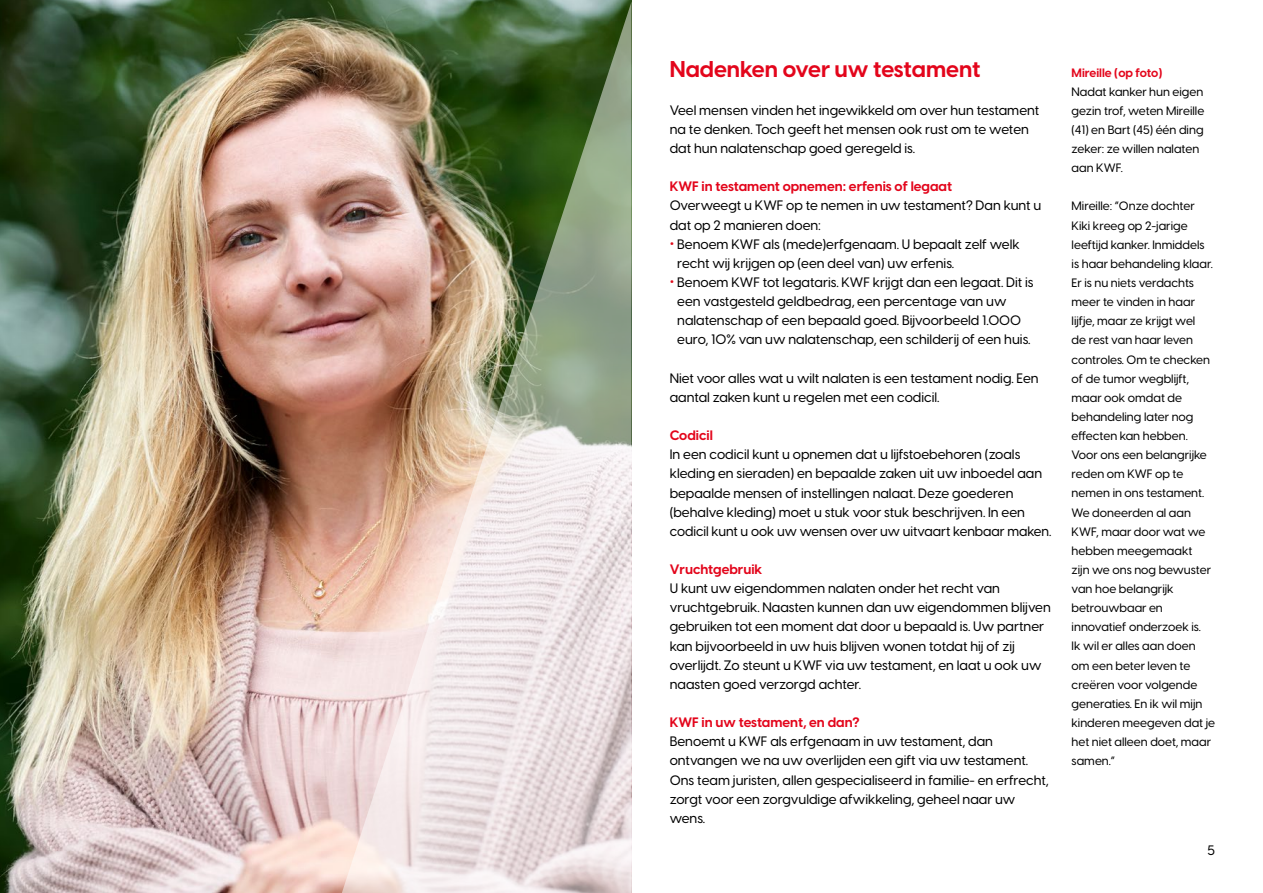
<style>
.page{position:relative;width:1263px;height:893px;background:#fff}
.page>*{position:absolute;margin:0;border:0;box-sizing:border-box;transform-origin:0 0}
.t1{font:700 22.5px "Visby CF";color:#e3051b}
.t2{font:500 13.5px/19.2px "Visby CF";color:#000}
.t3{font:700 13.5px "Visby CF";color:#e3051b}
.t4{font:500 12px/19.2px "Visby CF";color:#000}
.t5{font:700 12px "Visby CF";color:#e3051b}
.s1{font-weight:700;font-size:18px;color:#e10e1e}
</style>
<div class="page">
<img style="left:0;top:0;width:631px;height:893px">
<img style="left:338px;top:2px;width:294px;height:891px">
<h1 class="t1" style="left:670px;top:54px;width:312px">Nadenken over uw testament</h1>
<p class="t2" style="left:670px;top:100px;width:371px">Veel mensen vinden het ingewikkeld om over hun testament na te denken. Toch geeft het mensen ook rust om te weten dat hun nalatenschap goed geregeld is.</p>
<p class="t3" style="left:670px;top:178px;width:284px">KWF in testament opnemen: erfenis of legaat</p>
<p class="t2" style="left:670px;top:196px;width:373px">Overweegt u KWF op te nemen in uw testament? Dan kunt u dat op 2 manieren doen:</p>
<p class="t2" style="left:677px;top:234px;width:344px;text-indent:-7px"><span class="s1">•</span> Benoem KWF als (mede)erfgenaam. U bepaalt zelf welk recht wij krijgen op (een deel van) uw erfenis.</p>
<p class="t2" style="left:677px;top:273px;width:358px;text-indent:-7px"><span class="s1">•</span> Benoem KWF tot legataris. KWF krijgt dan een legaat. Dit is een vastgesteld geldbedrag, een percentage van uw nalatenschap of een bepaald goed. Bijvoorbeeld 1.000 euro, 10% van uw nalatenschap, een schilderij of een huis.</p>
<p class="t2" style="left:670px;top:368px;width:370px">Niet voor alles wat u wilt nalaten is een testament nodig. Een aantal zaken kunt u regelen met een codicil.</p>
<p class="t3" style="left:670px;top:427px;width:45px">Codicil</p>
<p class="t2" style="left:670px;top:445px;width:383px">In een codicil kunt u opnemen dat u lijfstoebehoren (zoals kleding en sieraden) en bepaalde zaken uit uw inboedel aan bepaalde mensen of instellingen nalaat. Deze goederen (behalve kleding) moet u stuk voor stuk beschrijven. In een codicil kunt u ook uw wensen over uw uitvaart kenbaar maken.</p>
<p class="t3" style="left:670px;top:561px;width:94px">Vruchtgebruik</p>
<p class="t2" style="left:670px;top:579px;width:383px">U kunt uw eigendommen nalaten onder het recht van vruchtgebruik. Naasten kunnen dan uw eigendommen blijven gebruiken tot een moment dat door u bepaald is. Uw partner kan bijvoorbeeld in uw huis blijven wonen totdat hij of zij overlijdt. Zo steunt u KWF via uw testament, en laat u ook uw naasten goed verzorgd achter.</p>
<p class="t3" style="left:670px;top:714px;width:191px">KWF in uw testament, en dan?</p>
<p class="t2" style="left:670px;top:732px;width:380px">Benoemt u KWF als erfgenaam in uw testament, dan ontvangen we na uw overlijden een gift via uw testament.<br>Ons team juristen, allen gespecialiseerd in familie- en erfrecht, zorgt voor een zorgvuldige afwikkeling, geheel naar uw wens.</p>
<p class="t5" style="left:1071px;top:65px;width:92px">Mireille (op foto)</p>
<p class="t4" style="left:1071px;top:82px;width:134px">Nadat kanker hun eigen gezin trof, weten Mireille (41) en Bart (45) één ding zeker: ze willen nalaten aan KWF.</p>
<p class="t4" style="left:1071px;top:197px;width:145px">Mireille: “Onze dochter<br>Kiki kreeg op 2-jarige leeftijd kanker. Inmiddels<br>is haar behandeling klaar.<br>Er is nu niets verdachts meer te vinden in haar lijfje, maar ze krijgt wel<br>de rest van haar leven controles. Om te checken of de tumor wegblijft, maar ook omdat de behandeling later nog effecten kan hebben.<br>Voor ons een belangrijke reden om KWF op te nemen in ons testament.<br>We doneerden al aan<br>KWF, maar door wat we hebben meegemaakt<br>zijn we ons nog bewuster van hoe belangrijk betrouwbaar en innovatief onderzoek is.<br>Ik wil er alles aan doen om een beter leven te creëren voor volgende generaties. En ik wil mijn kinderen meegeven dat je het niet alleen doet, maar samen.”</p>
<p class="t2" style="left:1207px;top:840px;width:9px">5</p>
</div>
